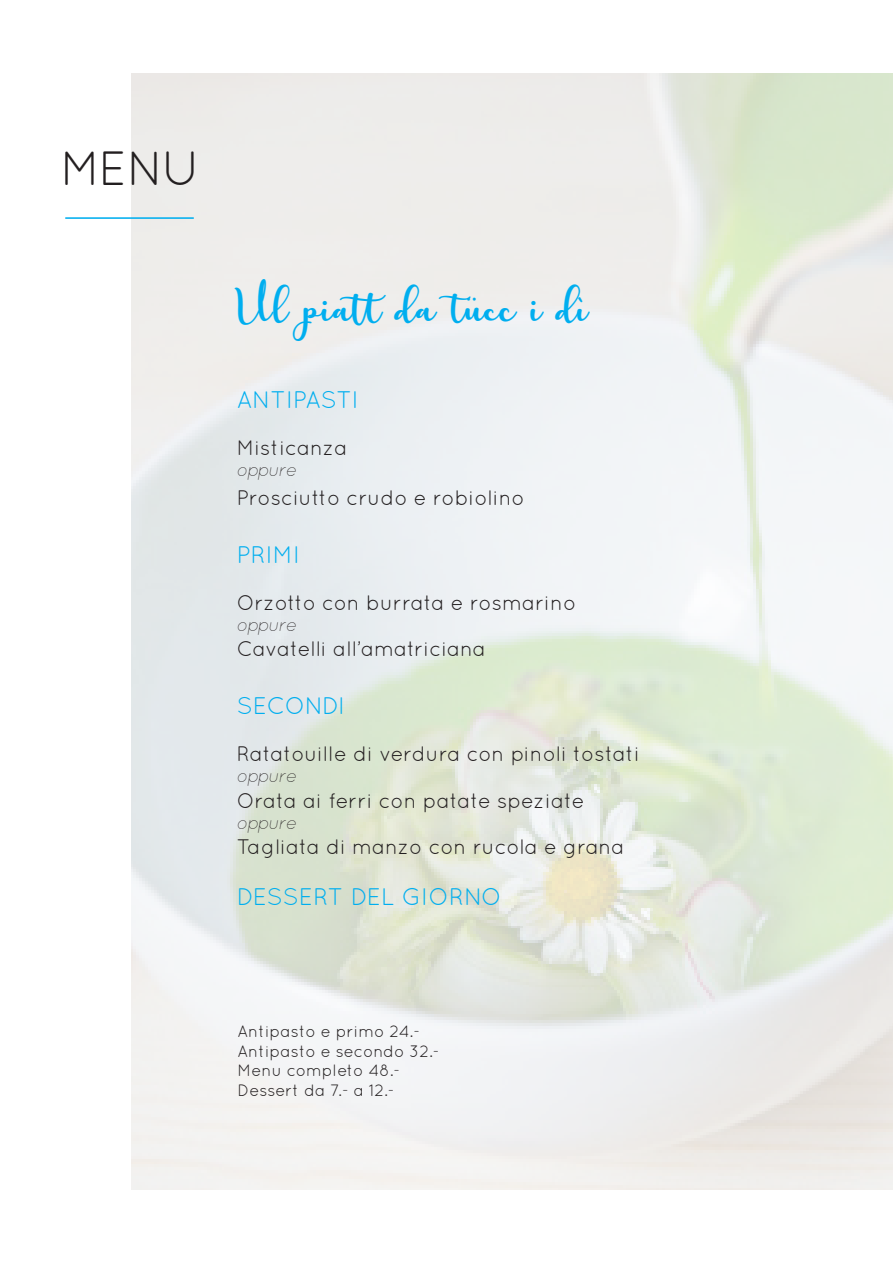
<style>
.page{position:relative;width:893px;height:1263px;background:#fff}
.page>*{position:absolute;margin:0;border:0;box-sizing:border-box;transform-origin:0 0}
.t1{font:48px "Quicksand";color:#231f20}
.t2{font:31.5px "charlotte";color:#00aeef}
.t3{font:24px "Quicksand";color:#00aeef}
.t4{font:24px "Quicksand";letter-spacing:-.025em;color:#00aeef}
.t5{font:21px "Quicksand";color:#231f20}
.t6{font:italic 300 18px "Quicksand";letter-spacing:-.075em;color:#231f20}
.t7{font:16.5px "Quicksand";color:#231f20}
</style>
<div class="page">
<img style="left:132px;top:74px;width:761px;height:1115px">
<hr style="left:391px;top:0;width:502px;height:1px;background:#0093ce">
<hr style="left:65px;top:217px;width:129px;height:2px;background:#00aeef">
<p class="t1" style="left:60px;top:141px;width:142px">MENU</p>
<p class="t2" style="left:238px;top:291px;width:353px">Ul piattda tücc i dì</p>
<p class="t3" style="left:237px;top:386px;width:124px">ANTIPASTI</p>
<p class="t5" style="left:237px;top:435px;width:112px">Misticanza</p>
<p class="t6" style="left:237px;top:460px;width:62px">oppure</p>
<p class="t5" style="left:237px;top:486px;width:290px">Prosciutto crudo e robiolino</p>
<p class="t3" style="left:237px;top:541px;width:65px">PRIMI</p>
<p class="t5" style="left:237px;top:590px;width:341px">Orzotto con burrata e rosmarino</p>
<p class="t6" style="left:237px;top:615px;width:62px">oppure</p>
<p class="t5" style="left:237px;top:637px;width:251px">Cavatelli all’amatriciana</p>
<p class="t4" style="left:237px;top:692px;width:110px">SECONDI</p>
<p class="t5" style="left:237px;top:741px;width:405px">Ratatouille di verdura con pinoli tostati</p>
<p class="t6" style="left:237px;top:766px;width:62px">oppure</p>
<p class="t5" style="left:237px;top:788px;width:349px">Orata ai ferri con patate speziate</p>
<p class="t6" style="left:237px;top:813px;width:62px">oppure</p>
<p class="t5" style="left:237px;top:835px;width:389px">Tagliata di manzo con rucola e grana</p>
<p class="t3" style="left:237px;top:883px;width:267px">DESSERT DEL GIORNO</p>
<p class="t7" style="left:238px;top:1021px;width:184px">Antipasto e primo 24.-</p>
<p class="t7" style="left:238px;top:1041px;width:204px">Antipasto e secondo 32.-</p>
<p class="t7" style="left:238px;top:1061px;width:164px">Menu completo 48.-</p>
<p class="t7" style="left:238px;top:1081px;width:158px">Dessert da 7.- a 12.-</p>
</div>
